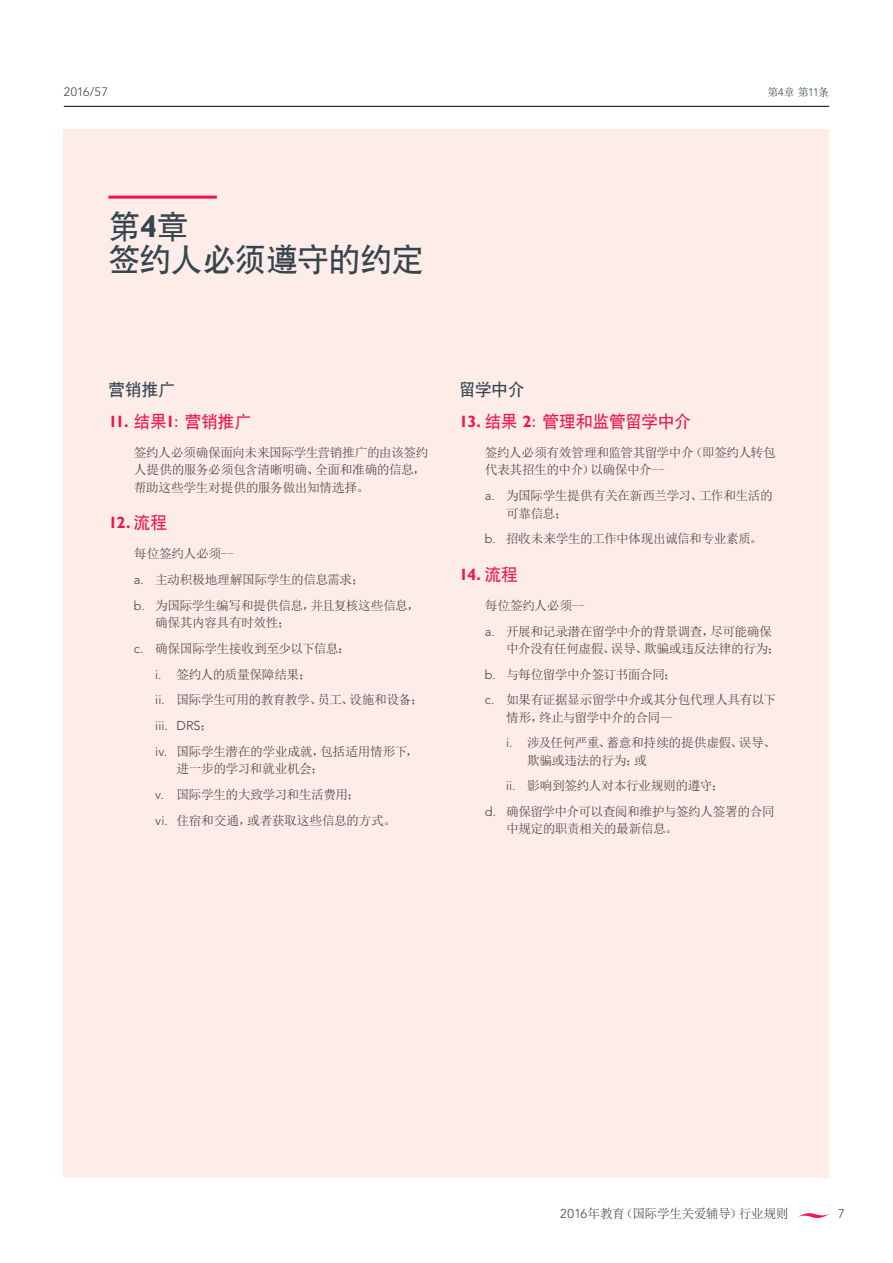
<style>
.page{position:relative;width:893px;height:1263px;background:#fff}
.page>*{position:absolute;margin:0;border:0;box-sizing:border-box;transform-origin:0 0}
.H1_Chin{font:31.5px/33px "SIL Hei Med Jian";letter-spacing:-.005em;color:#34454f}
.t1{font:16.5px "SIL Hei Med Jian";color:#ed174c}
.t2{font:700 16.5px "Gill Sans Maori";color:#ed174c}
.H3_Chin{font:16.5px "SIL Hei Med Jian";letter-spacing:-.005em;color:#34454f}
.Body_indented_Chin{font:12.75px/17.2px "Sim Sun";letter-spacing:-.035em;color:#414042}
.Body_indented_Chin-2{font:12.75px "Sim Sun";letter-spacing:-.015em;color:#414042}
.t3{font:300 12.75px "Avenir LT Pro";color:#414042}
.t4{font:300 12.15px "Avenir LT Pro";letter-spacing:.035em;color:#414042}
.Body{font:10.95px "Sim Sun";color:#34454f}
.s1{font-family:"Avenir LT Pro";font-weight:300;color:#414042}
.s2{font-family:"Avenir LT Pro";font-weight:300}
.s3{font-family:"Gill Sans Maori";font-weight:700}
.s4{font-family:"SIL Hei Med Jian";font-weight:400}
.s5{font-family:"Sim Sun";font-weight:400}
</style>
<div class="page">
<hr style="left:64px;top:106px;width:765px;height:1px;background:#000">
<div style="left:64px;top:130px;width:765px;height:1048px;background:#feece8"></div>
<svg style="left:798px;top:1213px;width:31px;height:5px"></svg>
<hr style="left:108px;top:196px;width:109px;height:3px;background:#ed174c">
<p class="t4" style="left:64px;top:85px;width:46px">2016/57</p>
<p class="Body" style="left:767px;top:87px;width:63px">第<span class="s1">4</span>章第<span class="s2">11</span>条</p>
<p class="H1_Chin" style="left:108px;top:207px;width:316px">第<span class="s3">4</span>章<br>签约人必须遵守的约定</p>
<p class="H3_Chin" style="left:108px;top:378px;width:68px">营销推广</p>
<p class="t1" style="left:108px;top:411px;width:144px"><span class="s3">11.</span> 结果<span class="s3">1</span>：营销推广</p>
<p class="Body_indented_Chin" style="left:134px;top:444px;width:296px">签约人必须确保面向未来国际学生营销推广的由该签约人提供的服务必须包含清晰明确、全面和准确的信息，帮助这些学生对提供的服务做出知情选择。</p>
<p class="t2" style="left:108px;top:513px;width:60px">12. <span class="s4">流程</span></p>
<p class="Body_indented_Chin-2" style="left:134px;top:547px;width:101px">每位签约人必须--</p>
<p class="Body_indented_Chin" style="left:134px;top:571px;width:232px"><span class="s2">a.</span> 主动积极地理解国际学生的信息需求；</p>
<p class="Body_indented_Chin" style="left:155px;top:597px;width:266px;text-indent:-21px"><span class="s2">b.</span> 为国际学生编写和提供信息，并且复核这些信息，确保其内容具有时效性；</p>
<p class="Body_indented_Chin" style="left:134px;top:640px;width:218px"><span class="s2">c.</span> 确保国际学生接收到至少以下信息：</p>
<p class="Body_indented_Chin" style="left:155px;top:665px;width:158px"><span class="s2">i.</span> 签约人的质量保障结果；</p>
<p class="Body_indented_Chin" style="left:155px;top:691px;width:270px"><span class="s2">ii.</span> 国际学生可用的教育教学、员工、设施和设备；</p>
<p class="t3" style="left:155px;top:718px;width:59px">iii. DRS<span class="s5">；</span></p>
<p class="Body_indented_Chin" style="left:176px;top:743px;width:244px;text-indent:-21px"><span class="s2">iv.</span> 国际学生潜在的学业成就，包括适用情形下，进一步的学习和就业机会；</p>
<p class="Body_indented_Chin" style="left:155px;top:786px;width:206px"><span class="s2">v.</span> 国际学生的大致学习和生活费用；</p>
<p class="Body_indented_Chin" style="left:155px;top:811px;width:242px"><span class="s2">vi.</span> 住宿和交通，或者获取这些信息的方式。</p>
<p class="H3_Chin" style="left:459px;top:378px;width:67px">留学中介</p>
<p class="t1" style="left:459px;top:411px;width:233px"><span class="s3">13.</span> 结果 <span class="s3">2</span>：管理和监管留学中介</p>
<p class="Body_indented_Chin" style="left:485px;top:444px;width:293px">签约人必须有效管理和监管其留学中介（即签约人转包代表其招生的中介）以确保中介--</p>
<p class="Body_indented_Chin" style="left:506px;top:487px;width:268px;text-indent:-21px"><span class="s2">a.</span> 为国际学生提供有关在新西兰学习、工作和生活的可靠信息；</p>
<p class="Body_indented_Chin" style="left:485px;top:530px;width:279px"><span class="s2">b.</span> 招收未来学生的工作中体现出诚信和专业素质。</p>
<p class="t2" style="left:459px;top:564px;width:60px">14. <span class="s4">流程</span></p>
<p class="Body_indented_Chin-2" style="left:485px;top:599px;width:101px">每位签约人必须--</p>
<p class="Body_indented_Chin" style="left:506px;top:622px;width:276px;text-indent:-21px"><span class="s2">a.</span> 开展和记录潜在留学中介的背景调查，尽可能确保中介没有任何虚假、误导、欺骗或违反法律的行为；</p>
<p class="Body_indented_Chin" style="left:485px;top:665px;width:193px"><span class="s2">b.</span> 与每位留学中介签订书面合同；</p>
<p class="Body_indented_Chin" style="left:506px;top:691px;width:272px;text-indent:-21px"><span class="s2">c.</span> 如果有证据显示留学中介或其分包代理人具有以下情形，终止与留学中介的合同--</p>
<p class="Body_indented_Chin" style="left:527px;top:734px;width:250px;text-indent:-21px"><span class="s2">i.</span> 涉及任何严重、蓄意和持续的提供虚假、误导、欺骗或违法的行为；或</p>
<p class="Body_indented_Chin" style="left:506px;top:777px;width:220px"><span class="s2">ii.</span> 影响到签约人对本行业规则的遵守；</p>
<p class="Body_indented_Chin" style="left:506px;top:803px;width:270px;text-indent:-21px"><span class="s2">d.</span> 确保留学中介可以查阅和维护与签约人签署的合同中规定的职责相关的最新信息。</p>
<p class="Body_indented_Chin" style="left:560px;top:1205px;width:230px"><span class="s2">2016</span>年教育（国际学生关爱辅导）行业规则</p>
<p class="t3" style="left:838px;top:1206px;width:8px">7</p>
</div>
